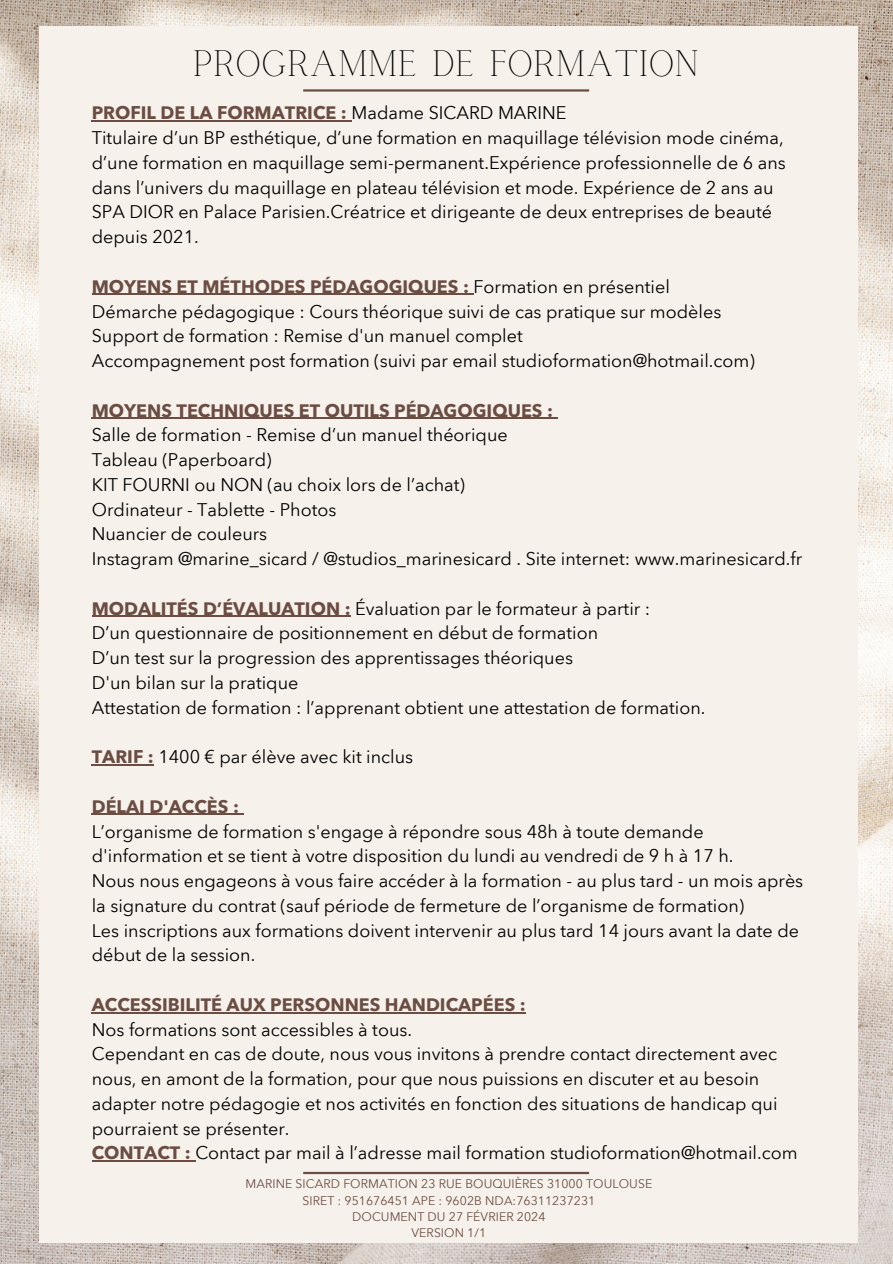
<style>
.page{position:relative;width:893px;height:1264px;background:#fff}
.page>*{position:absolute;margin:0;border:0;box-sizing:border-box;transform-origin:0 0}
.t1{font:36.3px "Calgary";letter-spacing:.005em;color:#000001}
.t2{font:18px/24.8px "Avenir Next Thai Modern";color:#000}
.t3{font:12.3px "Avenir Next Thai Modern";letter-spacing:.005em;color:#6b4d43}
.s1{font-weight:700;color:#6b4d43}
</style>
<div class="page">
<img style="left:0;top:0;width:892px;height:1263px">
<div style="left:40px;top:26px;width:818px;height:1216px;background:#f6f1eb"></div>
<hr style="left:303px;top:89px;width:286px;height:3px;background:#6b4d43">
<hr style="left:303px;top:1171px;width:286px;height:3px;background:#6b4d43">
<hr style="left:92px;top:121px;width:255px;height:1px;background:#6b4d43">
<hr style="left:92px;top:294px;width:381px;height:1px;background:#6b4d43">
<hr style="left:92px;top:418px;width:461px;height:1px;background:#6b4d43">
<hr style="left:92px;top:616px;width:258px;height:1px;background:#6b4d43">
<hr style="left:92px;top:764px;width:62px;height:1px;background:#6b4d43">
<hr style="left:92px;top:814px;width:147px;height:1px;background:#6b4d43">
<hr style="left:92px;top:1012px;width:433px;height:1px;background:#6b4d43">
<hr style="left:92px;top:1160px;width:103px;height:1px;background:#6b4d43">
<h1 class="t1" style="left:193px;top:43px;width:508px">PROGRAMME DE FORMATION</h1>
<h2 class="t2" style="left:92px;top:100px;width:695px"><span class="s1">PROFIL DE LA FORMATRICE :</span> Madame SICARD MARINE<br>Titulaire d’un BP esthétique, d’une formation en maquillage télévision mode cinéma, d’une formation en maquillage semi-permanent.Expérience professionnelle de 6 ans dans l’univers du maquillage en plateau télévision et mode. Expérience de 2 ans au SPA DIOR en Palace Parisien.Créatrice et dirigeante de deux entreprises de beauté depuis 2021.</h2>
<h2 class="t2" style="left:92px;top:273px;width:664px"><span class="s1">MOYENS ET MÉTHODES PÉDAGOGIQUES :</span> Formation en présentiel Démarche pédagogique : Cours théorique suivi de cas pratique sur modèles Support de formation : Remise d'un manuel complet<br>Accompagnement post formation (suivi par email studioformation@hotmail.com)</h2>
<h2 class="t2" style="left:92px;top:397px;width:712px"><span class="s1">MOYENS TECHNIQUES ET OUTILS PÉDAGOGIQUES :<br></span>Salle de formation - Remise d’un manuel théorique<br>Tableau (Paperboard)<br>KIT FOURNI ou NON (au choix lors de l’achat)<br>Ordinateur - Tablette - Photos<br>Nuancier de couleurs<br>Instagram @marine_sicard / @studios_marinesicard . Site internet: www.marinesicard.fr</h2>
<p class="t2" style="left:92px;top:595px;width:615px"><span class="s1">MODALITÉS D’ÉVALUATION :</span> Évaluation par le formateur à partir :<br>D’un questionnaire de positionnement en début de formation<br>D’un test sur la progression des apprentissages théoriques<br>D'un bilan sur la pratique<br>Attestation de formation : l’apprenant obtient une attestation de formation.</p>
<p class="t2" style="left:92px;top:743px;width:323px"><span class="s1">TARIF :</span> 1400 € par élève avec kit inclus</p>
<p class="t2" style="left:92px;top:793px;width:713px"><span class="s1">DÉLAI D'ACCÈS :<br></span>L’organisme de formation s'engage à répondre sous 48h à toute demande d'information et se tient à votre disposition du lundi au vendredi de 9 h à 17 h.<br>Nous nous engageons à vous faire accéder à la formation - au plus tard - un mois après la signature du contrat (sauf période de fermeture de l’organisme de formation)<br>Les inscriptions aux formations doivent intervenir au plus tard 14 jours avant la date de début de la session.</p>
<p class="t2" style="left:92px;top:991px;width:707px"><span class="s1">ACCESSIBILITÉ AUX PERSONNES HANDICAPÉES :<br></span>Nos formations sont accessibles à tous.<br>Cependant en cas de doute, nous vous invitons à prendre contact directement avec nous, en amont de la formation, pour que nous puissions en discuter et au besoin adapter notre pédagogie et nos activités en fonction des situations de handicap qui pourraient se présenter.<br><span class="s1">CONTACT :</span> Contact par mail à l’adresse mail formation studioformation@hotmail.com</p>
<h2 class="t3" style="left:245px;top:1174px;width:408px">MARINE SICARD FORMATION 23 RUE BOUQUIÈRES 31000 TOULOUSE</h2>
<h2 class="t3" style="left:302px;top:1190px;width:294px">SIRET : 951676451 APE : 9602B NDA:76311237231</h2>
<h2 class="t3" style="left:352px;top:1207px;width:195px">DOCUMENT DU 27 FÉVRIER 2024</h2>
<h2 class="t3" style="left:411px;top:1223px;width:76px">VERSION 1/1</h2>
</div>
